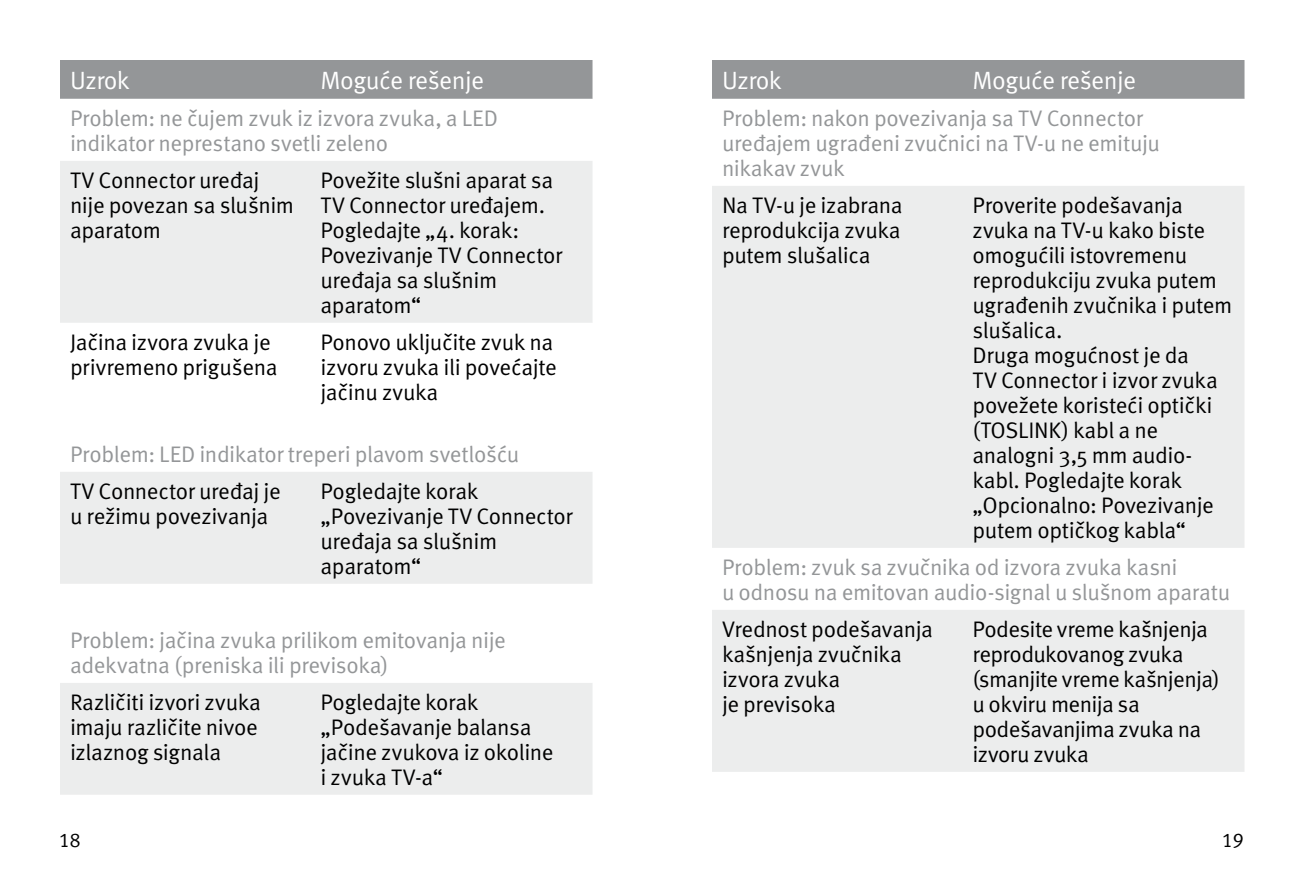
<style>
.page{position:relative;width:1304px;height:886px;background:#fff}
.page>*{position:absolute;margin:0;border:0;box-sizing:border-box;transform-origin:0 0}
.t1{font:25px "Meta Pro Norm";letter-spacing:-.02em;color:#fff}
.t2{font:22.5px/25px "Meta Pro Norm";letter-spacing:-.02em;color:#000}
.t3{font:22.5px/25px "Meta Pro Norm";letter-spacing:-.02em;color:#949698}
.t4{font:20px "Meta Pro Norm";color:#000}
</style>
<div class="page">
<div style="left:60px;top:60px;width:532px;height:39px;background:#949698"></div>
<div style="left:60px;top:161px;width:532px;height:634px;background:#eceded"></div>
<svg style="left:60px;top:323px;width:532px;height:360px"></svg>
<div style="left:712px;top:60px;width:532px;height:39px;background:#949698"></div>
<svg style="left:712px;top:186px;width:532px;height:586px;background:#eee"></svg>
<p class="t1" style="left:70px;top:61px;width:61px">Uzrok</p>
<p class="t1" style="left:321px;top:61px;width:165px">Moguće rešenje</p>
<p class="t3" style="left:70px;top:104px;width:429px">Problem: ne čujem zvuk iz izvora zvuka, a LED indikator neprestano svetli zeleno</p>
<p class="t2" style="left:70px;top:166px;width:226px">TV Connector uređaj nije povezan sa slušnim aparatom</p>
<p class="t2" style="left:320px;top:166px;width:243px">Povežite slušni aparat sa<br>TV Connector uređajem.<br>Pogledajte „4. korak:<br>Povezivanje TV Connector uređaja sa slušnim aparatom“</p>
<p class="t2" style="left:70px;top:328px;width:209px">Jačina izvora zvuka je privremeno prigušena</p>
<p class="t2" style="left:320px;top:328px;width:238px">Ponovo uključite zvuk na izvoru zvuka ili povećajte jačinu zvuka</p>
<p class="t3" style="left:70px;top:440px;width:451px">Problem: LED indikator treperi plavom svetlošću</p>
<p class="t2" style="left:70px;top:477px;width:212px">TV Connector uređaj je u režimu povezivanja</p>
<p class="t2" style="left:320px;top:477px;width:254px">Pogledajte korak „Povezivanje TV Connector uređaja sa slušnim aparatom“</p>
<p class="t3" style="left:70px;top:626px;width:437px">Problem: jačina zvuka prilikom emitovanja nije adekvatna (preniska ili previsoka)</p>
<p class="t2" style="left:70px;top:688px;width:193px">Različiti izvori zvuka imaju različite nivoe izlaznog signala</p>
<p class="t2" style="left:320px;top:688px;width:235px">Pogledajte korak „Podešavanje balansa jačine zvukova iz okoline i zvuka TV-a“</p>
<p class="t1" style="left:722px;top:61px;width:61px">Uzrok</p>
<p class="t1" style="left:972px;top:61px;width:165px">Moguće rešenje</p>
<p class="t3" style="left:722px;top:104px;width:440px">Problem: nakon povezivanja sa TV Connector uređajem ugrađeni zvučnici na TV-u ne emituju nikakav zvuk</p>
<p class="t2" style="left:722px;top:191px;width:182px;text-align:justify">Na TV-u je izabrana reprodukcija zvuka putem slušalica</p>
<p class="t2" style="left:972px;top:191px;width:261px">Proverite podešavanja zvuka na TV-u kako biste omogućili istovremenu reprodukciju zvuka putem ugrađenih zvučnika i putem slušalica.<br>Druga mogućnost je da<br>TV Connector i izvor zvuka povežete koristeći optički (TOSLINK) kabl a ne analogni 3,5 mm audio&shy;kabl. Pogledajte korak „Opcionalno: Povezivanje putem optičkog kabla“</p>
<p class="t3" style="left:722px;top:553px;width:510px">Problem: zvuk sa zvučnika od izvora zvuka kasni<br>u odnosu na emitovan audio-signal u slušnom aparatu</p>
<p class="t2" style="left:722px;top:615px;width:213px">Vrednost podešavanja kašnjenja zvučnika izvora zvuka<br>je previsoka</p>
<p class="t2" style="left:972px;top:615px;width:249px">Podesite vreme kašnjenja reprodukovanog zvuka (smanjite vreme kašnjenja) u okviru menija sa podešavanjima zvuka na izvoru zvuka</p>
<p class="t4" style="left:59px;top:825px;width:23px">18</p>
<p class="t4" style="left:1222px;top:825px;width:24px">19</p>
</div>
